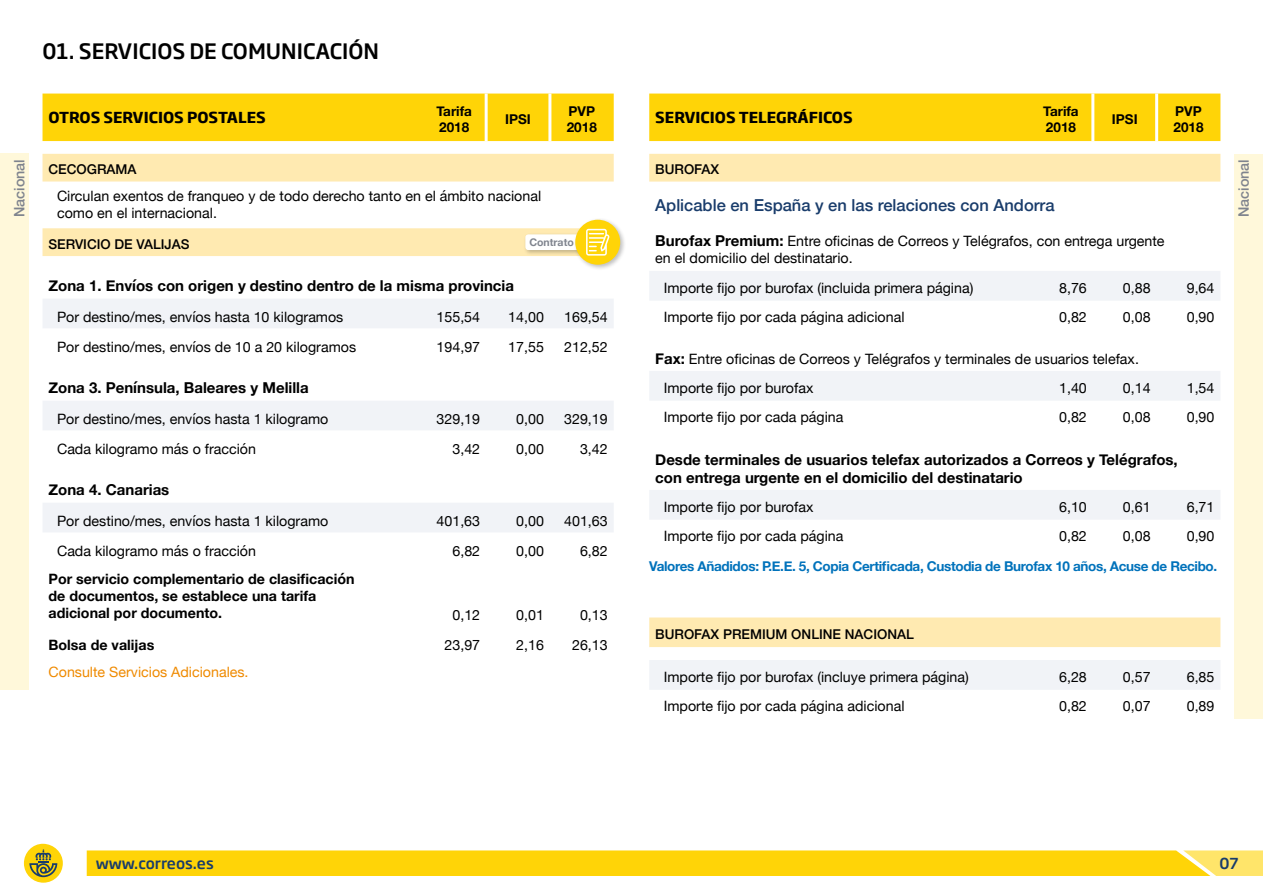
<style>
.page{position:relative;width:1263px;height:893px;background:#fff}
.page>*{position:absolute;margin:0;border:0;box-sizing:border-box;transform-origin:0 0}
.t1{font:500 21px "Soho Gothic Pro";color:#000}
.t2{font:500 16.5px "Helvetica Neue";color:#193c6b}
.t3{font:700 15px/18px "Helvetica Neue";color:#000}
.t4{font:700 15px "Soho Gothic Pro";color:#000}
.t5{font:500 15px "Soho Gothic Pro";color:#193c6b}
.t6{font:500 14.4px "Helvetica Neue";color:#7f848e}
.t7{font:14.25px/17.1px "Helvetica Neue";color:#000}
.t8{font:700 14.25px/17.1px "Helvetica Neue";color:#000}
.t9{font:14.25px "Helvetica Neue";color:#ef8a00}
.t10{font:700 13.5px "Helvetica Neue";letter-spacing:-.025em;color:#0072bb}
.t11{font:500 13.5px "Helvetica Neue";color:#000}
.t12{font:700 13.5px/16.2px "Helvetica Neue";color:#000}
.t13{font:700 10.5px "Helvetica Neue";color:#7f848e}
.s1{font-weight:700;font-size:15px}
</style>
<div class="page">
<svg style="left:87px;top:850px;width:1176px;height:26px;background:#ffd511"></svg>
<div style="left:24px;top:844px;width:39px;height:39px;background:#ffd407;border-radius:50%"></div>
<svg style="left:29px;top:849px;width:28px;height:28px"></svg>
<div style="left:43px;top:94px;width:571px;height:47px;background:#ffd407"></div>
<svg style="left:43px;top:154px;width:571px;height:102px;fill:#ffeab1"></svg>
<svg style="left:43px;top:299px;width:571px;height:233px"></svg>
<hr style="left:485px;top:94px;width:3px;height:47px;background:#fff">
<hr style="left:548px;top:94px;width:3px;height:47px;background:#fff">
<div style="left:524px;top:233px;width:69px;height:23px;background:#000;opacity:.25"></div>
<div style="left:525px;top:234px;width:61px;height:16px;background:#fff;border-radius:3px"></div>
<div style="left:573px;top:218px;width:54px;height:53px;background:#000;opacity:.25"></div>
<div style="left:575px;top:220px;width:45px;height:45px;background:#ffd407;border-radius:50%"></div>
<svg style="left:586px;top:229px;width:24px;height:27px"></svg>
<div style="left:649px;top:94px;width:571px;height:47px;background:#ffd407"></div>
<div style="left:649px;top:154px;width:571px;height:28px;background:#ffeab1"></div>
<div style="left:649px;top:617px;width:571px;height:30px;background:#ffeab1"></div>
<svg style="left:649px;top:271px;width:571px;height:248px"></svg>
<div style="left:649px;top:660px;width:571px;height:30px;background:#f1f3f7"></div>
<hr style="left:1091px;top:94px;width:3px;height:47px;background:#fff">
<hr style="left:1155px;top:94px;width:3px;height:47px;background:#fff">
<div style="left:0;top:154px;width:29px;height:536px;background:#fff8da"></div>
<div style="left:1234px;top:154px;width:29px;height:565px;background:#fff8da"></div>
<h1 class="t1" style="left:43px;top:35px;width:338px">01. SERVICIOS DE COMUNICACIÓN</h1>
<p class="t4" style="left:49px;top:106px;width:219px">OTROS SERVICIOS POSTALES</p>
<p class="t12" style="left:436px;top:103px;width:37px">Tarifa<br>2018</p>
<p class="t12" style="left:505px;top:111px;width:27px">IPSI</p>
<p class="t12" style="left:567px;top:103px;width:32px">PVP<br>2018</p>
<p class="t11" style="left:49px;top:159px;width:90px">CECOGRAMA</p>
<p class="t7" style="left:57px;top:188px;width:486px">Circulan exentos de franqueo y de todo derecho tanto en el ámbito nacional como en el internacional.</p>
<p class="t11" style="left:49px;top:233px;width:143px">SERVICIO DE VALIJAS</p>
<p class="t3" style="left:49px;top:277px;width:467px">Zona 1. Envíos con origen y destino dentro de la misma provincia</p>
<p class="t7" style="left:57px;top:310px;width:288px">Por destino/mes, envíos hasta 10 kilogramos</p>
<p class="t7" style="left:437px;top:310px;width:45px">155,54</p>
<p class="t7" style="left:508px;top:310px;width:37px">14,00</p>
<p class="t7" style="left:564px;top:310px;width:45px">169,54</p>
<p class="t7" style="left:57px;top:339px;width:301px">Por destino/mes, envíos de 10 a 20 kilogramos</p>
<p class="t7" style="left:437px;top:339px;width:45px">194,97</p>
<p class="t7" style="left:508px;top:339px;width:37px">17,55</p>
<p class="t7" style="left:564px;top:339px;width:45px">212,52</p>
<p class="t3" style="left:49px;top:379px;width:262px">Zona 3. Península, Baleares y Melilla</p>
<p class="t7" style="left:57px;top:412px;width:273px">Por destino/mes, envíos hasta 1 kilogramo</p>
<p class="t7" style="left:437px;top:412px;width:45px">329,19</p>
<p class="t7" style="left:516px;top:412px;width:29px">0,00</p>
<p class="t7" style="left:564px;top:412px;width:45px">329,19</p>
<p class="t7" style="left:57px;top:441px;width:201px">Cada kilogramo más o fracción</p>
<p class="t7" style="left:452px;top:441px;width:29px">3,42</p>
<p class="t7" style="left:516px;top:441px;width:29px">0,00</p>
<p class="t7" style="left:580px;top:441px;width:29px">3,42</p>
<p class="t3" style="left:49px;top:481px;width:122px">Zona 4. Canarias</p>
<p class="t7" style="left:57px;top:514px;width:273px">Por destino/mes, envíos hasta 1 kilogramo</p>
<p class="t7" style="left:437px;top:514px;width:45px">401,63</p>
<p class="t7" style="left:516px;top:514px;width:29px">0,00</p>
<p class="t7" style="left:564px;top:514px;width:45px">401,63</p>
<p class="t7" style="left:57px;top:543px;width:201px">Cada kilogramo más o fracción</p>
<p class="t7" style="left:452px;top:543px;width:29px">6,82</p>
<p class="t7" style="left:516px;top:543px;width:29px">0,00</p>
<p class="t7" style="left:580px;top:543px;width:29px">6,82</p>
<p class="t8" style="left:49px;top:571px;width:307px">Por servicio complementario de clasificación de documentos, se establece una tarifa adicional por documento.</p>
<p class="t4" style="left:655px;top:106px;width:199px">SERVICIOS TELEGRÁFICOS</p>
<p class="t12" style="left:1043px;top:103px;width:37px">Tarifa<br>2018</p>
<p class="t12" style="left:1112px;top:111px;width:27px">IPSI</p>
<p class="t12" style="left:1173px;top:103px;width:32px">PVP<br>2018</p>
<p class="t11" style="left:655px;top:159px;width:66px">BUROFAX</p>
<p class="t2" style="left:655px;top:192px;width:401px">Aplicable en España y en las relaciones con Andorra</p>
<p class="t7" style="left:655px;top:233px;width:511px"><span class="s1">Burofax Premium:</span> Entre oficinas de Correos y Telégrafos, con entrega urgente en el domicilio del destinatario.</p>
<p class="t7" style="left:664px;top:280px;width:311px">Importe fijo por burofax (incluida primera página)</p>
<p class="t7" style="left:1059px;top:280px;width:29px">8,76</p>
<p class="t7" style="left:1123px;top:280px;width:29px">0,88</p>
<p class="t7" style="left:1187px;top:280px;width:29px">9,64</p>
<p class="t7" style="left:664px;top:309px;width:242px">Importe fijo por cada página adicional</p>
<p class="t7" style="left:1059px;top:309px;width:29px">0,82</p>
<p class="t7" style="left:1123px;top:309px;width:29px">0,08</p>
<p class="t7" style="left:1187px;top:309px;width:29px">0,90</p>
<p class="t7" style="left:664px;top:346px;width:477px;line-height:28.2px;text-indent:-8px"><span class="s1">Fax:</span> Entre oficinas de Correos y Telégrafos y terminales de usuarios telefax.<br>Importe fijo por burofax</p>
<p class="t6" style="left:8px;top:217px;width:60px;rotate:-90deg">Nacional</p>
<p class="t6" style="left:1232px;top:217px;width:60px;rotate:-90deg">Nacional</p>
<p class="t13" style="left:529px;top:234px;width:46px">Contrato</p>
<p class="t7" style="left:1059px;top:380px;width:29px">1,40</p>
<p class="t7" style="left:1123px;top:380px;width:29px">0,14</p>
<p class="t7" style="left:1187px;top:380px;width:29px">1,54</p>
<p class="t7" style="left:664px;top:409px;width:181px">Importe fijo por cada página</p>
<p class="t7" style="left:1059px;top:409px;width:29px">0,82</p>
<p class="t7" style="left:1123px;top:409px;width:29px">0,08</p>
<p class="t7" style="left:1187px;top:409px;width:29px">0,90</p>
<p class="t3" style="left:655px;top:451px;width:524px">Desde terminales de usuarios telefax autorizados a Correos y Telégrafos, con entrega urgente en el domicilio del destinatario</p>
<p class="t7" style="left:664px;top:499px;width:151px">Importe fijo por burofax</p>
<p class="t7" style="left:1059px;top:499px;width:29px">6,10</p>
<p class="t7" style="left:1123px;top:499px;width:29px">0,61</p>
<p class="t7" style="left:1187px;top:499px;width:29px">6,71</p>
<p class="t7" style="left:664px;top:529px;width:181px">Importe fijo por cada página</p>
<p class="t7" style="left:1059px;top:529px;width:29px">0,82</p>
<p class="t7" style="left:1123px;top:529px;width:29px">0,08</p>
<p class="t7" style="left:1187px;top:529px;width:29px">0,90</p>
<p class="t10" style="left:649px;top:555px;width:569px">Valores Añadidos: P.E.E. 5, Copia Certificada, Custodia de Burofax 10 años, Acuse de Recibo.</p>
<p class="t7" style="left:452px;top:607px;width:29px">0,12</p>
<p class="t7" style="left:516px;top:607px;width:29px">0,01</p>
<p class="t7" style="left:580px;top:607px;width:29px">0,13</p>
<p class="t8" style="left:49px;top:636px;width:107px">Bolsa de valijas</p>
<p class="t7" style="left:444px;top:637px;width:37px">23,97</p>
<p class="t7" style="left:516px;top:637px;width:29px">2,16</p>
<p class="t7" style="left:572px;top:637px;width:37px">26,13</p>
<p class="t9" style="left:49px;top:662px;width:202px">Consulte Servicios Adicionales.</p>
<p class="t11" style="left:655px;top:623px;width:260px">BUROFAX PREMIUM ONLINE NACIONAL</p>
<p class="t7" style="left:664px;top:669px;width:307px">Importe fijo por burofax (incluye primera página)</p>
<p class="t7" style="left:1059px;top:669px;width:29px">6,28</p>
<p class="t7" style="left:1123px;top:669px;width:29px">0,57</p>
<p class="t7" style="left:1187px;top:669px;width:29px">6,85</p>
<p class="t7" style="left:664px;top:699px;width:242px">Importe fijo por cada página adicional</p>
<p class="t7" style="left:1059px;top:699px;width:29px">0,82</p>
<p class="t7" style="left:1123px;top:699px;width:29px">0,07</p>
<p class="t7" style="left:1187px;top:699px;width:29px">0,89</p>
<p class="t5" style="left:96px;top:852px;width:120px">www.correos.es</p>
<p class="t5" style="left:1219px;top:852px;width:21px">07</p>
</div>
